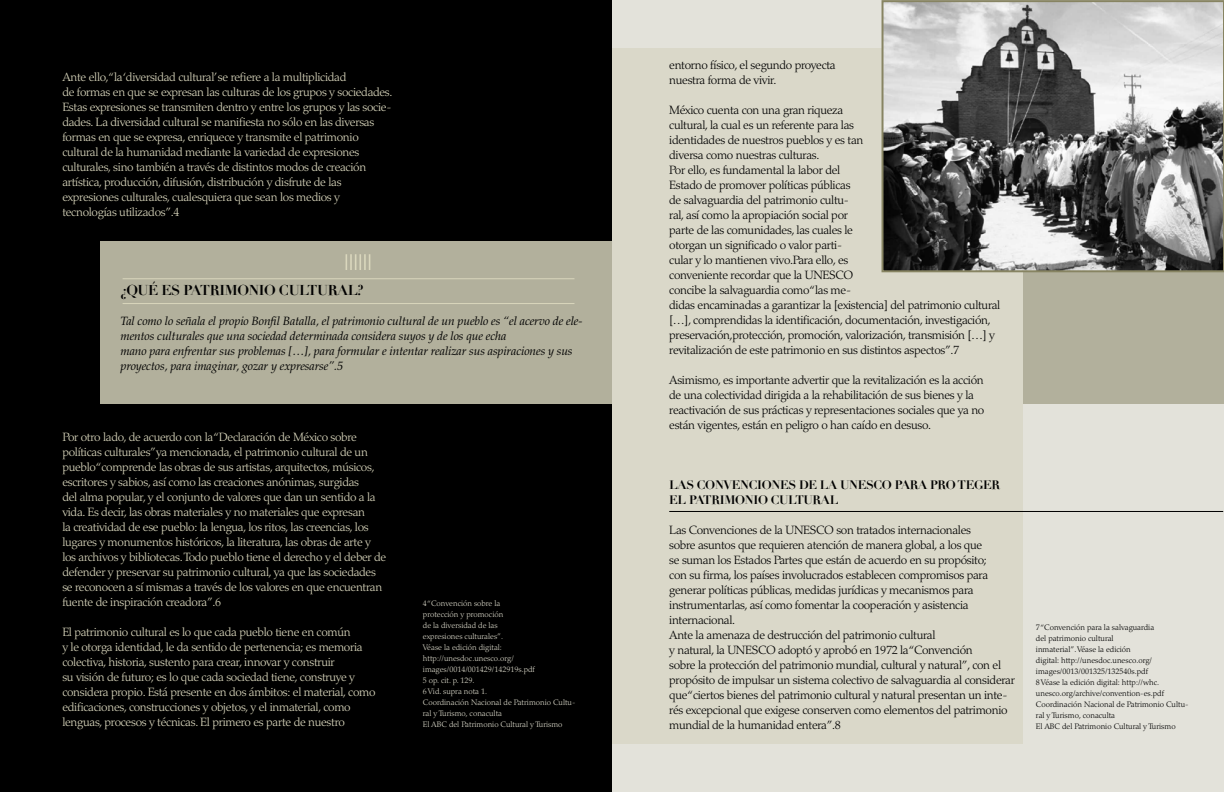
<style>
.page{position:relative;width:1224px;height:792px;background:#fff}
.page>*{position:absolute;margin:0;border:0;box-sizing:border-box;transform-origin:0 0}
.t1{font:700 14px "Didot";letter-spacing:-.025em;color:#000}
.t2{font:300 12px/15px "Palatino LT Std";letter-spacing:-.025em;color:#000}
.t3{font:300 12px/15px "Palatino LT Std";letter-spacing:-.025em;color:#dad7bd}
.t4{font:italic 12px/15px "Palatino LT Std";letter-spacing:-.01em;color:#000}
.t5{font:700 12px/15px "Didot";letter-spacing:-.025em;color:#000}
.t6{font:300 8px/11px "Palatino LT Std";color:#000}
.t7{font:300 8px/11px "Palatino LT Std";color:#dad8c9}
</style>
<div class="page">
<div style="left:612px;top:0;width:612px;height:792px;background:#e3e2da"></div>
<div style="left:0;top:0;width:612px;height:792px;background:#000"></div>
<div style="left:101px;top:241px;width:1123px;height:162px;background:#b2b09c"></div>
<hr style="left:123px;top:278px;width:451px;height:1px;background:#dad7bd">
<hr style="left:123px;top:303px;width:451px;height:1px;background:#dad7bd">
<svg style="left:346px;top:254px;width:24px;height:16px"></svg>
<div style="left:612px;top:48px;width:410px;height:696px;background:#dad8c9"></div>
<svg style="left:882px;top:0;width:342px;height:272px;background:#8a8a89"></svg>
<hr style="left:669px;top:511px;width:554px;height:1px;background:#000">
<p class="t3" style="left:62px;top:69px;width:332px">Ante ello, “la ‘diversidad cultural’se refiere a la multiplicidad<br>de formas en que se expresan las culturas de los grupos y sociedades.<br>Estas expresiones se transmiten dentro y entre los grupos y las socie&shy;dades. La diversidad cultural se manifiesta no sólo en las diversas formas en que se expresa, enriquece y transmite el patrimonio cultural de la humanidad mediante la variedad de expresiones culturales, sino también a través de distintos modos de creación artística, producción, difusión, distribución y disfrute de las expresiones culturales, cualesquiera que sean los medios y tecnologías utilizados”.4</p>
<p class="t1" style="left:120px;top:281px;width:245px">¿QUÉ ES PATRIMONIO CULTURAL?</p>
<p class="t4" style="left:120px;top:314px;width:463px">Tal como lo señala el propio Bonfil Batalla, el patrimonio cultural de un pueblo es “el acervo de ele&shy;mentos culturales que una sociedad determinada considera suyos y de los que echa<br>mano para enfrentar sus problemas […], para formular e intentar realizar sus aspiraciones y sus proyectos, para imaginar, gozar y expresarse”.5</p>
<p class="t3" style="left:62px;top:429px;width:326px">Por otro lado, de acuerdo con la “Declaración de México sobre políticas culturales”ya mencionada, el patrimonio cultural de un pueblo “comprende las obras de sus artistas, arquitectos, músicos, escritores y sabios, así como las creaciones anónimas, surgidas<br>del alma popular, y el conjunto de valores que dan un sentido a la vida. Es decir, las obras materiales y no materiales que expresan<br>la creatividad de ese pueblo: la lengua, los ritos, las creencias, los lugares y monumentos históricos, la literatura, las obras de arte y los archivos y bibliotecas. Todo pueblo tiene el derecho y el deber de defender y preservar su patrimonio cultural, ya que las sociedades se reconocen a sí mismas a través de los valores en que encuentran fuente de inspiración creadora”.6</p>
<p class="t3" style="left:62px;top:624px;width:315px">El patrimonio cultural es lo que cada pueblo tiene en común<br>y le otorga identidad, le da sentido de pertenencia; es memoria colectiva, historia, sustento para crear, innovar y construir<br>su visión de futuro; es lo que cada sociedad tiene, construye y considera propio. Está presente en dos ámbitos: el material, como edificaciones, construcciones y objetos, y el inmaterial, como lenguas, procesos y técnicas. El primero es parte de nuestro</p>
<p class="t7" style="left:423px;top:598px;width:154px">4 “Convención sobre la<br>protección y promoción<br>de la diversidad de las<br>expresiones culturales”.<br>Véase la edición digital: http://unesdoc.unesco.org/ images/0014/001429/142919s.pdf<br>5 op. cit. p. 129.<br>6 Vid. supra nota 1.<br>Coordinación Nacional de Patrimonio Cultu&shy;ral y Turismo, conaculta<br>El ABC del Patrimonio Cultural y Turismo</p>
<p class="t2" style="left:669px;top:57px;width:168px">entorno físico, el segundo proyecta nuestra forma de vivir.</p>
<p class="t2" style="left:669px;top:102px;width:333px">México cuenta con una gran riqueza<br>cultural, la cual es un referente para las<br>identidades de nuestros pueblos y es tan<br>diversa como nuestras culturas.<br>Por ello, es fundamental la labor del<br>Estado de promover políticas públicas<br>de salvaguardia del patrimonio cultu-<br>ral, así como la apropiación social por<br>parte de las comunidades, las cuales le<br>otorgan un significado o valor parti-<br>cular y lo mantienen vivo.Para ello, es<br>conveniente recordar que la UNESCO<br>concibe la salvaguardia como “las me-<br>didas encaminadas a garantizar la [existencia] del patrimonio cultural […], comprendidas la identificación, documentación, investigación, preservación,protección, promoción, valorización, transmisión […] y revitalización de este patrimonio en sus distintos aspectos”.7</p>
<p class="t2" style="left:669px;top:372px;width:317px">Asimismo, es importante advertir que la revitalización es la acción de una colectividad dirigida a la rehabilitación de sus bienes y la reactivación de sus prácticas y representaciones sociales que ya no están vigentes, están en peligro o han caído en desuso.</p>
<p class="t5" style="left:669px;top:477px;width:332px">LAS CONVENCIONES DE LA UNESCO PARA PRO TEGER<br>EL PATRIMONIO CULTURAL</p>
<p class="t2" style="left:669px;top:522px;width:347px">Las Convenciones de la UNESCO son tratados internacionales<br>sobre asuntos que requieren atención de manera global, a los que<br>se suman los Estados Partes que están de acuerdo en su propósito;<br>con su firma, los países involucrados establecen compromisos para generar políticas públicas, medidas jurídicas y mecanismos para instrumentarlas, así como fomentar la cooperación y asistencia internacional.<br>Ante la amenaza de destrucción del patrimonio cultural<br>y natural, la UNESCO adoptó y aprobó en 1972 la “Convención<br>sobre la protección del patrimonio mundial, cultural y natural”, con el propósito de impulsar un sistema colectivo de salvaguardia al considerar que “ciertos bienes del patrimonio cultural y natural presentan un inte&shy;rés excepcional que exigese conserven como elementos del patrimonio mundial de la humanidad entera”.8</p>
<p class="t6" style="left:1036px;top:622px;width:154px">7 “Convención para la salvaguardia<br>del patrimonio cultural<br>inmaterial”. Véase la edición<br>digital: http://unesdoc.unesco.org/ images/0013/001325/132540s.pdf<br>8 Véase la edición digital: http://whc. unesco.org/archive/convention-es.pdf Coordinación Nacional de Patrimonio Cultu&shy;ral y Turismo, conaculta<br>El ABC del Patrimonio Cultural y Turismo</p>
</div>
